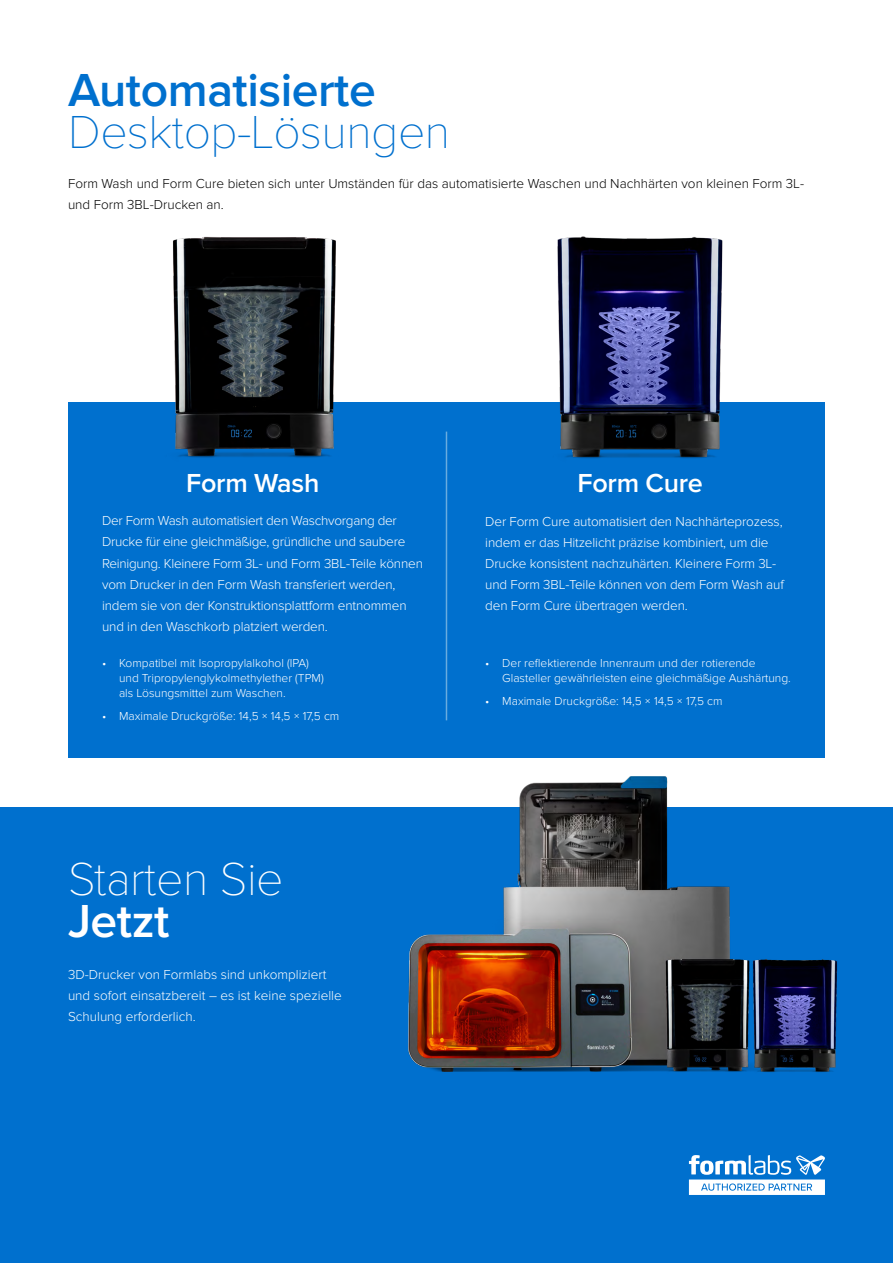
<style>
.page{position:relative;width:893px;height:1263px;background:#fff}
.page>*{position:absolute;margin:0;border:0;box-sizing:border-box;transform-origin:0 0}
.t1{font:100 48px "Proxima Nova";letter-spacing:-.01em;color:#0070ce}
.t2{font:600 48px "Proxima Nova";letter-spacing:-.01em;color:#0070ce}
.t3{font:100 48px "Proxima Nova";letter-spacing:-.01em;color:#fff}
.t4{font:600 48px "Proxima Nova";letter-spacing:-.01em;color:#fff}
.t5{font:600 27px "Proxima Nova";letter-spacing:-.01em;color:#fff}
.t6{font:300 13.5px/21px "Proxima Nova";letter-spacing:-.01em;color:#fff}
.t7{font:300 13.5px/21px "Proxima Nova";color:#000}
.t8{font:300 12px/15px "Proxima Nova";color:#fff}
</style>
<div class="page">
<div style="left:0;top:808px;width:893px;height:455px;background:#0070ce"></div>
<div style="left:68px;top:402px;width:757px;height:356px;background:#0070ce"></div>
<img style="left:173px;top:236px;width:163px;height:222px">
<img style="left:557px;top:236px;width:166px;height:222px">
<hr style="left:446px;top:432px;width:1px;height:288px;background:#69acdf">
<img style="left:400px;top:776px;width:445px;height:296px">
<svg style="left:689px;top:1155px;width:136px;height:40px"></svg>
<h1 class="t2" style="left:68px;top:62px;width:309px">Automatisierte</h1>
<h1 class="t1" style="left:68px;top:110px;width:384px">Desktop-Lösungen</h1>
<p class="t7" style="left:68px;top:173px;width:738px">Form Wash und Form Cure bieten sich unter Umständen für das automatisierte Waschen und Nachhärten von kleinen Form 3L&shy;und Form 3BL-Drucken an.</p>
<h2 class="t5" style="left:186px;top:467px;width:135px">Form Wash</h2>
<h2 class="t5" style="left:577px;top:467px;width:127px">Form Cure</h2>
<p class="t6" style="left:102px;top:511px;width:322px">Der Form Wash automatisiert den Waschvorgang der Drucke für eine gleichmäßige, gründliche und saubere Reinigung. Kleinere Form 3L- und Form 3BL-Teile können vom Drucker in den Form Wash transferiert werden, indem sie von der Konstruktionsplattform entnommen und in den Waschkorb platziert werden.</p>
<p class="t6" style="left:485px;top:511px;width:300px">Der Form Cure automatisiert den Nachhärteprozess, indem er das Hitzelicht präzise kombiniert, um die Drucke konsistent nachzuhärten. Kleinere Form 3L&shy;und Form 3BL-Teile können von dem Form Wash auf den Form Cure übertragen werden.</p>
<p class="t8" style="left:119px;top:656px;width:206px;text-indent:-17px">• Kompatibel mit Isopropylalkohol (IPA) und Tripropylenglykolmethylether (TPM) als Lösungsmittel zum Waschen.</p>
<p class="t8" style="left:102px;top:709px;width:239px">• Maximale Druckgröße: 14,5 × 14,5 × 17,5 cm</p>
<p class="t8" style="left:502px;top:656px;width:290px;text-indent:-17px">• Der reflektierende Innenraum und der rotierende<br>Glasteller gewährleisten eine gleichmäßige Aushärtung.</p>
<p class="t8" style="left:485px;top:694px;width:239px">• Maximale Druckgröße: 14,5 × 14,5 × 17,5 cm</p>
<h1 class="t3" style="left:68px;top:857px;width:217px">Starten Sie</h1>
<h1 class="t4" style="left:68px;top:893px;width:103px">Jetzt</h1>
<p class="t6" style="left:68px;top:964px;width:275px">3D-Drucker von Formlabs sind unkompliziert und sofort einsatzbereit – es ist keine spezielle<br>Schulung erforderlich.</p>
</div>
